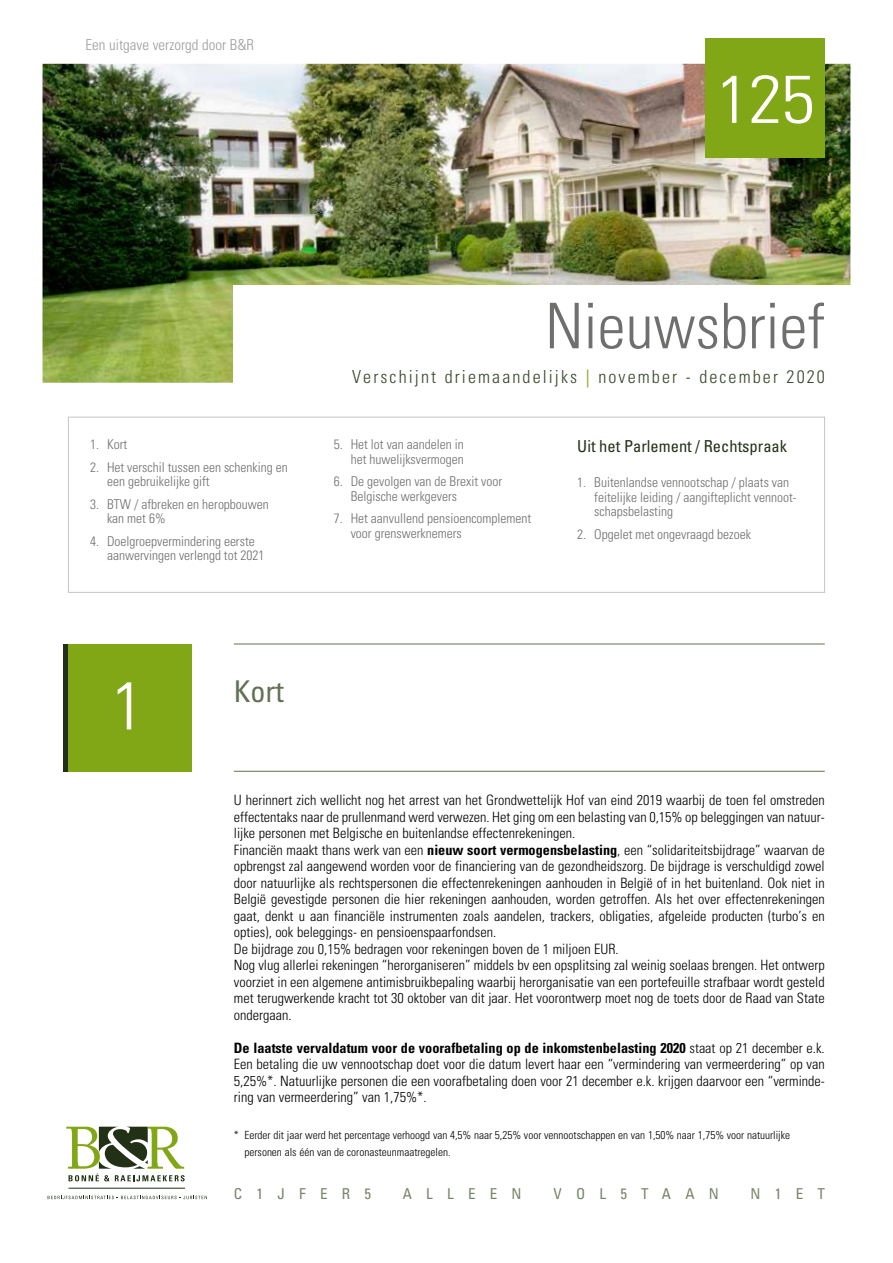
<style>
.page{position:relative;width:893px;height:1263px;background:#fff}
.page>*{position:absolute;margin:0;border:0;box-sizing:border-box;transform-origin:0 0}
.t1{font:300 condensed 67.5px "Univers";color:#fff;scale:1.11 1}
.t2{font:300 condensed 63px "Univers";color:#6f6f6e}
.t3{font:condensed 30px "Univers";color:#637053}
.t4{font:300 condensed 18px "Univers";letter-spacing:.115em;color:#38472b}
.t5{font:condensed 16.5px "Univers";color:#223116}
.t6{font:300 condensed 15px "Univers";color:#9c9d9d}
.t7{font:condensed 15px "Univers";letter-spacing:.95em;color:#788469}
.t8{font:300 condensed 14.25px/16.5px "Univers";color:#000}
.t9{font:300 condensed 13.5px/14.2px "Univers";color:#6f6f6e}
.t10{font:300 condensed 11.25px/16.5px "Univers";color:#000}
.s1{font-family:"Frutiger LT Pro";font-stretch:normal;color:#90ae32}
.s2{font-weight:700}
</style>
<div class="page">
<img style="left:43px;top:64px;width:807px;height:319px">
<div style="left:234px;top:285px;width:659px;height:105px;background:#fff"></div>
<div style="left:706px;top:39px;width:119px;height:119px;background:#82a716"></div>
<div style="left:64px;top:644px;width:127px;height:127px;background:#82a716"></div>
<hr style="left:64px;top:644px;width:4px;height:127px;background:#223116">
<hr style="left:69px;top:1188px;width:116px;height:1px;background:#223116">
<svg style="left:48px;top:1196px;width:159px;height:3px"></svg>
<svg style="left:66px;top:1127px;width:119px;height:54px"></svg>
<div style="left:68px;top:417px;width:757px;height:176px;border:1px solid #c5c6c6"></div>
<hr style="left:234px;top:644px;width:591px;height:1px;background:#637053">
<hr style="left:234px;top:771px;width:591px;height:1px;background:#637053">
<p class="t6" style="left:85px;top:36px;width:170px">Een uitgave verzorgd door B&amp;R</p>
<h1 class="t1" style="left:716px;top:59px;width:90px">125</h1>
<p class="t9" style="left:90px;top:438px;width:39px">1. Kort</p>
<p class="t9" style="left:107px;top:460px;width:182px;text-indent:-17px">2. Het verschil tussen een schenking en een gebruikelijke gift</p>
<p class="t9" style="left:107px;top:497px;width:163px;text-indent:-17px">3. BTW / afbreken en heropbouwen kan met 6%</p>
<p class="t9" style="left:107px;top:534px;width:159px;text-indent:-17px">4. Doelgroepvermindering eerste aanwervingen verlengd tot 2021</p>
<h1 class="t1" style="left:111px;top:665px;width:32px">1</h1>
<h3 class="t3" style="left:234px;top:672px;width:52px">Kort</h3>
<h2 class="t2" style="left:545px;top:288px;width:281px">Nieuwsbrief</h2>
<p class="t4" style="left:352px;top:365px;width:474px">Verschijnt driemaandelijks <span class="s1">|</span> november - december 2020</p>
<p class="t9" style="left:334px;top:438px;width:132px;text-align:right">5. Het lot van aandelen in het huwelijksvermogen</p>
<p class="t9" style="left:351px;top:475px;width:153px;text-indent:-17px">6. De gevolgen van de Brexit voor<br>Belgische werkgevers</p>
<p class="t9" style="left:351px;top:512px;width:182px;text-indent:-17px">7. Het aanvullend pensioencomplement voor grenswerknemers</p>
<p class="t5" style="left:577px;top:436px;width:211px">Uit het Parlement / Rechtspraak</p>
<p class="t9" style="left:594px;top:476px;width:204px;text-indent:-17px">1. Buitenlandse vennootschap / plaats van feitelijke leiding / aangifteplicht vennoot&shy;schapsbelasting</p>
<p class="t9" style="left:577px;top:527px;width:175px">2. Opgelet met ongevraagd bezoek</p>
<p class="t8" style="left:234px;top:792px;width:592px">U herinnert zich wellicht nog het arrest van het Grondwettelijk Hof van eind 2019 waarbij de toen fel omstreden effectentaks naar de prullenmand werd verwezen. Het ging om een belasting van 0,15% op beleggingen van natuur&shy;lijke personen met Belgische en buitenlandse effectenrekeningen.<br>Financiën maakt thans werk van een <span class="s2">nieuw soort vermogensbelasting</span>, een “solidariteitsbijdrage” waarvan de opbrengst zal aangewend worden voor de financiering van de gezondheidszorg. De bijdrage is verschuldigd zowel door natuurlijke als rechtspersonen die effectenrekeningen aanhouden in België of in het buitenland. Ook niet in België gevestigde personen die hier rekeningen aanhouden, worden getroffen. Als het over effectenrekeningen gaat, denkt u aan financiële instrumenten zoals aandelen, trackers, obligaties, afgeleide producten (turbo’s en opties), ook beleggings- en pensioenspaarfondsen.<br>De bijdrage zou 0,15% bedragen voor rekeningen boven de 1 miljoen EUR.<br>Nog vlug allerlei rekeningen “herorganiseren” middels bv een opsplitsing zal weinig soelaas brengen. Het ontwerp voorziet in een algemene antimisbruikbepaling waarbij herorganisatie van een portefeuille strafbaar wordt gesteld met terugwerkende kracht tot 30 oktober van dit jaar. Het voorontwerp moet nog de toets door de Raad van State ondergaan.</p>
<p class="t8" style="left:234px;top:1040px;width:592px;text-align:justify"><span class="s2">De laatste vervaldatum voor de voorafbetaling op de inkomstenbelasting 2020</span> staat op 21 december e.k.<br>Een betaling die uw vennootschap doet voor die datum levert haar een “vermindering van vermeerdering” op van 5,25%*. Natuurlijke personen die een voorafbetaling doen voor 21 december e.k. krijgen daarvoor een “verminde&shy;ring van vermeerdering” van 1,75%*.</p>
<p class="t10" style="left:244px;top:1127px;width:547px;text-indent:-11px">* Eerder dit jaar werd het percentage verhoogd van 4,5% naar 5,25% voor vennootschappen en van 1,50% naar 1,75% voor natuurlijke personen als één van de coronasteunmaatregelen.</p>
<p class="t7" style="left:234px;top:1184px;width:139px">C1JFER5</p>
<p class="t7" style="left:403px;top:1184px;width:120px">ALLEEN</p>
<p class="t7" style="left:553px;top:1184px;width:167px">VOL5TAAN</p>
<p class="t7" style="left:751px;top:1184px;width:76px">N1ET</p>
</div>
